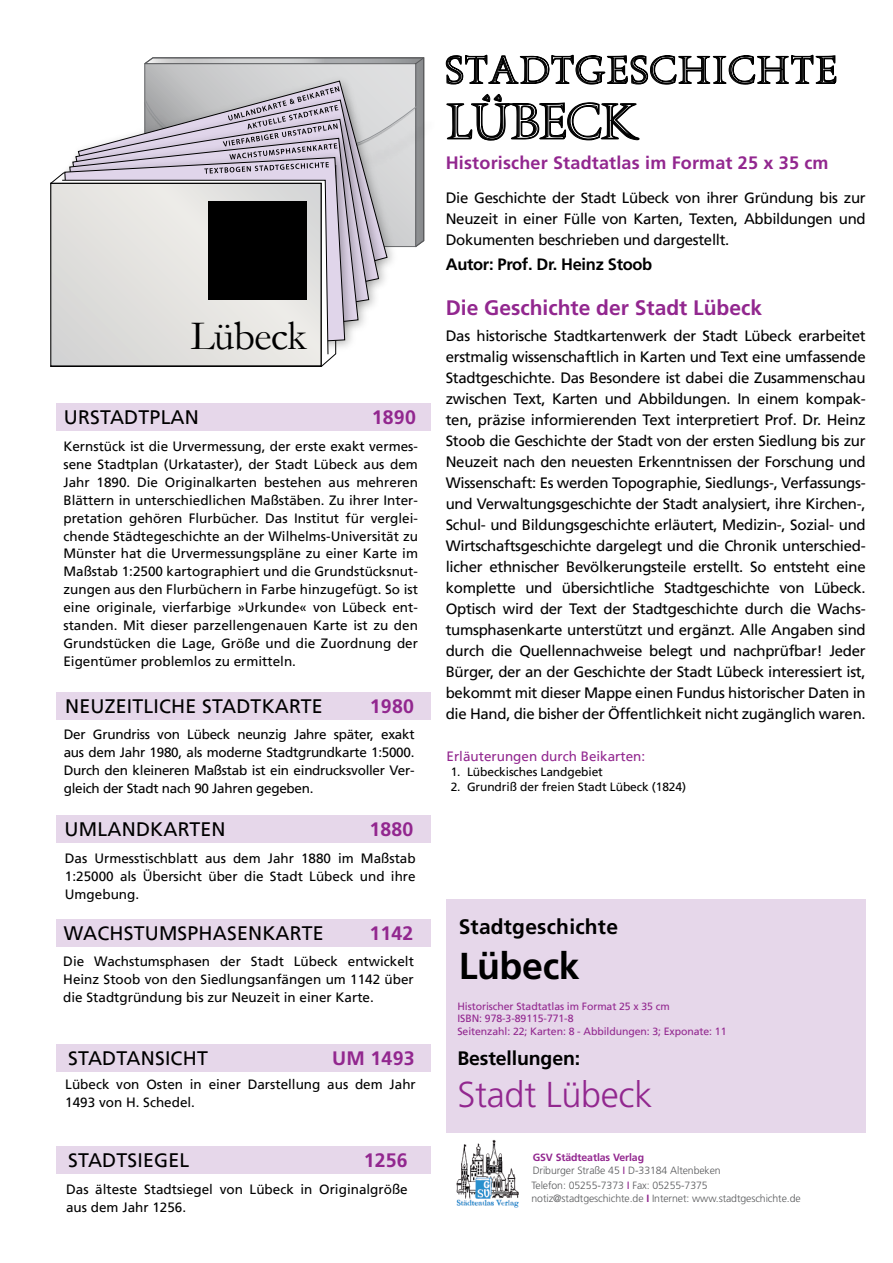
<style>
.page{position:relative;width:893px;height:1263px;background:#fff}
.page>*{position:absolute;margin:0;border:0;box-sizing:border-box;transform-origin:0 0}
.t1{font:45px "A850 Deco";letter-spacing:-.02em;color:#000}
.t2{font:42px "Garamond";letter-spacing:-.02em;color:#000}
.t3{font:700 37.5px "Frutiger LT Std";letter-spacing:-.01em;color:#000}
.t4{font:300 36px "Frutiger LT Std";letter-spacing:-.01em;color:#92278f}
.t5{font:34.5px "A850 Deco";letter-spacing:.05em;color:#000}
.t6{font:700 21px "Frutiger LT Std";color:#92278f}
.t7{font:700 21px "Frutiger LT Std";letter-spacing:.01em;color:#000}
.t8{font:19.5px "Frutiger";letter-spacing:.01em;color:#000}
.t9{font:700 19.5px "Frutiger LT Std";letter-spacing:.01em;color:#92278f}
.t10{font:700 19.5px "Frutiger LT Std";letter-spacing:-.01em;color:#000}
.t11{font:700 18px "Frutiger LT Std";letter-spacing:.01em;color:#92278f}
.t12{font:700 16.5px "Frutiger LT Std";letter-spacing:-.02em;color:#000}
.t13{font:15px/21px "Frutiger";letter-spacing:-.02em;color:#000;text-align:justify}
.t14{font:13.5px/18px "Frutiger";color:#000;text-align:justify}
.t15{font:13.5px "Frutiger";color:#92278f}
.t16{font:12px "Frutiger";letter-spacing:-.01em;color:#000}
.t17{font:300 10.5px/13.8px "Frutiger LT Std";letter-spacing:-.01em;color:#58595b}
.t18{font:10.5px/12.6px "Frutiger";letter-spacing:-.01em;color:#92278f}
.s1{font-weight:700;color:#92278f}
.s2{font-family:"Frutiger";font-weight:400;color:#92278f}
</style>
<div class="page">
<div style="left:57px;top:692px;width:374px;height:28px;background:#e6d7ea"></div>
<div style="left:57px;top:815px;width:374px;height:27px;background:#e6d7ea"></div>
<div style="left:57px;top:919px;width:374px;height:28px;background:#e6d7ea"></div>
<div style="left:57px;top:1044px;width:374px;height:28px;background:#e6d7ea"></div>
<div style="left:57px;top:1146px;width:374px;height:28px;background:#e6d7ea"></div>
<svg style="left:144px;top:58px;width:280px;height:189px;background:#9e9fa1"></svg>
<svg style="left:415px;top:57px;width:9px;height:7px"></svg>
<svg style="left:145px;top:64px;width:270px;height:183px;background:#cfd0d1"></svg>
<img style="left:403px;top:71px;width:22px;height:110px">
<img style="left:403px;top:105px;width:22px;height:73px">
<img style="left:144px;top:70px;width:259px;height:178px">
<svg style="left:144px;top:81px;width:244px;height:8px"></svg>
<img style="left:144px;top:89px;width:250px;height:192px">
<img style="left:144px;top:109px;width:240px;height:194px">
<img style="left:123px;top:128px;width:251px;height:198px">
<img style="left:54px;top:147px;width:306px;height:220px">
<svg style="left:64px;top:157px;width:281px;height:198px;background:#c9c0d1"></svg>
<hr style="left:56px;top:180px;width:267px;height:3px;background:#fff">
<svg style="left:322px;top:355px;width:6px;height:2px"></svg>
<svg style="left:62px;top:180px;width:266px;height:175px"></svg>
<div style="left:51px;top:183px;width:270px;height:183px;background:linear-gradient(to right,#e0dfdc,#e3e2df)"></div>
<div style="left:51px;top:183px;width:270px;height:183px;border:1px solid #000"></div>
<svg style="left:145px;top:86px;width:272px;height:88px;background:#bdb8c2"></svg>
<div style="left:57px;top:403px;width:374px;height:28px;background:#e6d7ea"></div>
<img style="left:456px;top:1140px;width:63px;height:68px">
<div style="left:446px;top:899px;width:420px;height:234px;background:#e6d7ea"></div>
<svg style="left:445px;top:54px;width:392px;height:87px"></svg>
<div style="left:209px;top:201px;width:98px;height:98px;background:#000"></div>
<h2 class="t2" style="left:191px;top:307px;width:117px">Lübeck</h2>
<h3 class="t8" style="left:64px;top:406px;width:137px">Urstadtplan</h3>
<h3 class="t9" style="left:372px;top:406px;width:45px">1890</h3>
<p class="t14" style="left:63px;top:437px;width:356px">Kernstück ist die Urvermessung, der erste exakt vermes&shy;sene Stadtplan (Urkataster), der Stadt Lübeck aus dem Jahr 1890. Die Originalkarten bestehen aus mehreren Blättern in unterschiedlichen Maßstäben. Zu ihrer Inter&shy;pretation gehören Flurbücher. Das Institut für verglei&shy;chende Städtegeschichte an der Wilhelms-Universität zu Münster hat die Urvermessungspläne zu einer Karte im Maßstab 1:2500 kartographiert und die Grundstücksnut&shy;zungen aus den Flurbüchern in Farbe hinzugefügt. So ist eine originale, vierfarbige »Urkunde« von Lübeck ent&shy;standen. Mit dieser parzellengenauen Karte ist zu den Grundstücken die Lage, Größe und die Zuordnung der Eigentümer problemlos zu ermitteln.</p>
<h3 class="t8" style="left:65px;top:695px;width:12px">Neuzei</h3>
<h3 class="t8" style="left:133px;top:695px;width:22px">tliche</h3>
<h3 class="t8" style="left:202px;top:695px;width:116px">Stadtkarte</h3>
<h3 class="t9" style="left:370px;top:695px;width:45px">1980</h3>
<p class="t14" style="left:64px;top:726px;width:352px">Der Grundriss von Lübeck neunzig Jahre später, exakt aus dem Jahr 1980, als moderne Stadtgrundkarte 1:5000.<br>Durch den kleineren Maßstab ist ein eindrucksvoller Ver&shy;gleich der Stadt nach 90 Jahren gegeben.</p>
<h3 class="t8" style="left:65px;top:818px;width:163px">Umlandkarte n</h3>
<h3 class="t9" style="left:369px;top:818px;width:45px">1880</h3>
<p class="t14" style="left:65px;top:850px;width:352px">Das Urmesstischblatt aus dem Jahr 1880 im Maßstab 1:25000 als Übersicht über die Stadt Lübeck und ihre Umgebung.</p>
<h3 class="t8" style="left:64px;top:921px;width:47px">Wachs</h3>
<h3 class="t8" style="left:134px;top:921px;width:26px">tums</h3>
<h3 class="t8" style="left:188px;top:921px;width:131px">phase nkarte</h3>
<h3 class="t9" style="left:369px;top:921px;width:45px">1142</h3>
<p class="t14" style="left:63px;top:952px;width:352px">Die Wachstumsphasen der Stadt Lübeck entwickelt Heinz Stoob von den Siedlungsanfängen um 1142 über die Stadtgründung bis zur Neuzeit in einer Karte.</p>
<h3 class="t8" style="left:68px;top:1047px;width:98px">Stadtansich</h3>
<h3 class="t8" style="left:197px;top:1047px;width:12px">t</h3>
<h3 class="t9" style="left:332px;top:1047px;width:84px">um 1493</h3>
<p class="t14" style="left:65px;top:1076px;width:352px">Lübeck von Osten in einer Darstellung aus dem Jahr<br>1493 von H. Schedel.</p>
<h3 class="t8" style="left:68px;top:1149px;width:70px">Stadtsiegel</h3>
<h3 class="t9" style="left:364px;top:1149px;width:45px">1256</h3>
<p class="t14" style="left:66px;top:1180px;width:343px">Das älteste Stadtsiegel von Lübeck in Originalgröße aus dem Jahr 1256.</p>
<h3 class="t5" style="left:446px;top:47px;width:393px">STADTGESCHICHTE</h3>
<h1 class="t1" style="left:446px;top:92px;width:194px">LÜBECK</h1>
<p class="t11" style="left:446px;top:152px;width:384px">Historischer Stadtatlas im Format 25 x 35 cm</p>
<p class="t13" style="left:446px;top:187px;width:421px">Die Geschichte der Stadt Lübeck von ihrer Gründung bis zur Neuzeit in einer Fülle von Karten, Texten, Abbildungen und Dokumenten beschrieben und dargestellt.</p>
<p class="t12" style="left:446px;top:255px;width:208px">Autor: Prof. Dr. Heinz Stoob</p>
<h3 class="t6" style="left:446px;top:295px;width:318px">Die Geschichte der Stadt Lübeck</h3>
<p class="t13" style="left:446px;top:326px;width:421px">Das historische Stadtkartenwerk der Stadt Lübeck erarbeitet erstmalig wissenschaftlich in Karten und Text eine umfassende Stadtgeschichte. Das Besondere ist dabei die Zusammenschau zwischen Text, Karten und Abbildungen. In einem kompak&shy;ten, präzise informierenden Text interpretiert Prof. Dr. Heinz Stoob die Geschichte der Stadt von der ersten Siedlung bis zur Neuzeit nach den neuesten Erkenntnissen der Forschung und Wissenschaft: Es werden Topographie, Siedlungs-, Verfassungs&shy;und Verwaltungsgeschichte der Stadt analysiert, ihre Kirchen-, Schul- und Bildungsgeschichte erläutert, Medizin-, Sozial- und Wirtschaftsgeschichte dargelegt und die Chronik unterschied&shy;licher ethnischer Bevölkerungsteile erstellt. So entsteht eine komplette und übersichtliche Stadtgeschichte von Lübeck.<br>Optisch wird der Text der Stadtgeschichte durch die Wachs&shy;tumsphasenkarte unterstützt und ergänzt. Alle Angaben sind durch die Quellennachweise belegt und nachprüfbar! Jeder Bürger, der an der Geschichte der Stadt Lübeck interessiert ist, bekommt mit dieser Mappe einen Fundus historischer Daten in die Hand, die bisher der Öffentlichkeit nicht zugänglich waren.</p>
<p class="t15" style="left:446px;top:749px;width:200px">Erläuterungen durch Beikarten:</p>
<p class="t16" style="left:451px;top:764px;width:154px">1. Lübeckisches Landgebiet</p>
<p class="t16" style="left:451px;top:779px;width:237px">2. Grundriß der freien Stadt Lübeck (1824)</p>
<h3 class="t7" style="left:459px;top:914px;width:161px">Stadtgeschichte</h3>
<h3 class="t3" style="left:459px;top:943px;width:123px">Lübeck</h3>
<p class="t18" style="left:457px;top:1000px;width:271px">Historischer Stadtatlas im Format 25 x 35 cm<br>ISBN : 978-3-89115-771-8<br>Seitenzahl: 22; Karten: 8 - Abbildungen: 3; Exponate: 11</p>
<h3 class="t10" style="left:457px;top:1047px;width:124px">Bestellungen:</h3>
<h3 class="t4" style="left:457px;top:1074px;width:196px">Stadt Lübeck</h3>
<p class="t17" style="left:531px;top:1150px;width:271px"><span class="s1">GSV Städteatlas Verlag<br></span>Driburger Straße 45 <span class="s2">I</span> D-33184 Altenbeken<br>Telefon: 05255-7373 <span class="s2">I</span> Fax: 05255-7375 notiz@stadtgeschichte.de <span class="s1">I</span> Internet: www.stadtgeschichte.de</p>
</div>
